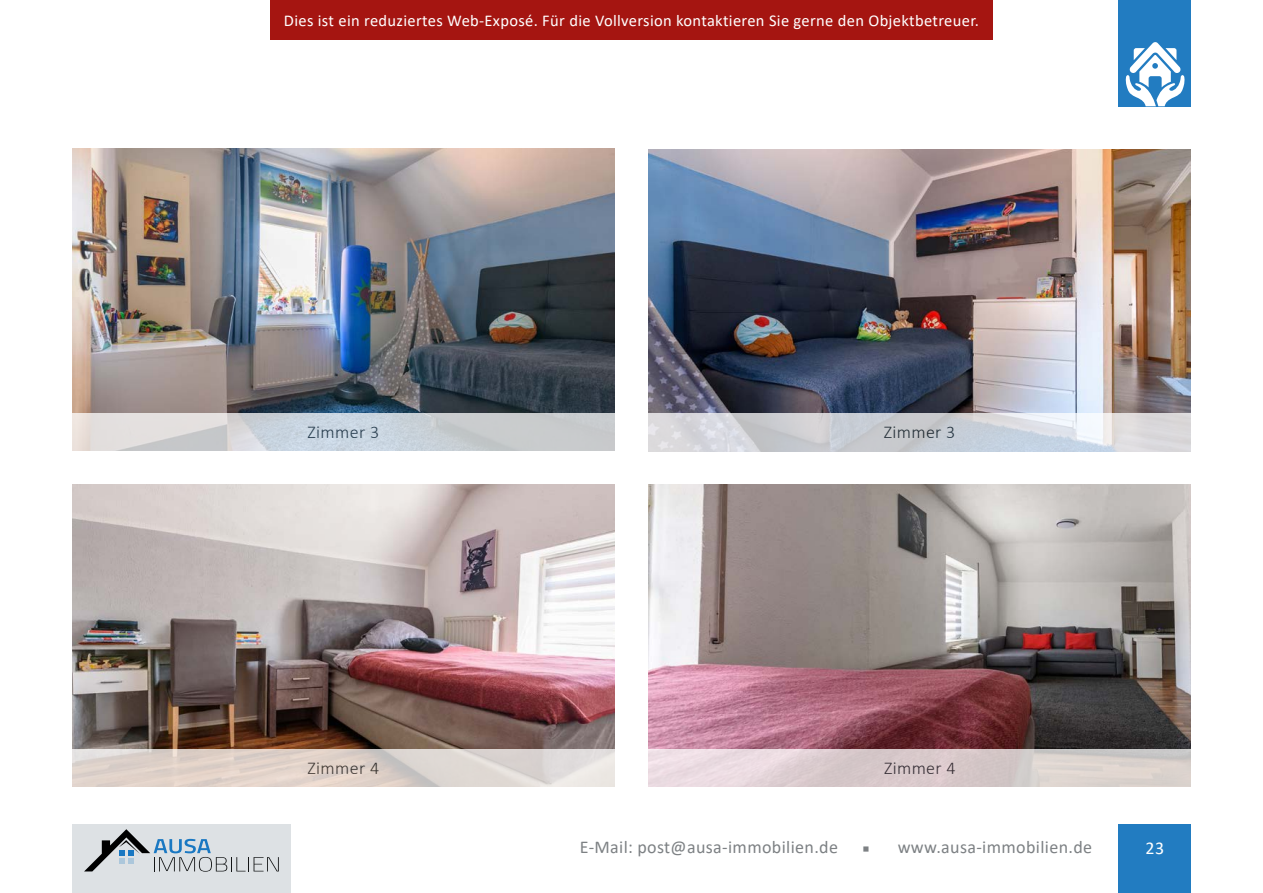
<style>
.page{position:relative;width:1263px;height:893px;background:#fff}
.page>*{position:absolute;margin:0;border:0;box-sizing:border-box;transform-origin:0 0}
.t1{font:18px "Calibri";letter-spacing:.02em;color:#7d8184}
.t2{font:300 18px "Calibri";letter-spacing:.02em;color:#28343a}
.t3{font:18px "Calibri";color:#fff}
.t4{font:16.5px "Calibri";letter-spacing:.02em;color:#fff}
.s1{font-family:"Source Sans Pro";font-size:12px}
</style>
<div class="page">
<div style="left:1119px;top:824px;width:72px;height:69px;background:#227cc1"></div>
<div style="left:72px;top:824px;width:219px;height:69px;background:#dde1e4"></div>
<svg style="left:84px;top:829px;width:195px;height:43px"></svg>
<div style="left:1118px;top:0;width:73px;height:106px;background:#227cc1"></div>
<svg style="left:1125px;top:42px;width:60px;height:64px"></svg>
<img style="left:72px;top:149px;width:542px;height:264px">
<img style="left:648px;top:149px;width:543px;height:264px">
<img style="left:649px;top:485px;width:542px;height:264px">
<img style="left:72px;top:485px;width:542px;height:264px">
<svg style="left:72px;top:413px;width:543px;height:38px"></svg>
<svg style="left:648px;top:413px;width:543px;height:39px"></svg>
<svg style="left:72px;top:749px;width:543px;height:38px;fill:#dfd4cc"></svg>
<svg style="left:648px;top:749px;width:543px;height:38px;fill:#dacecd"></svg>
<div style="left:270px;top:0;width:723px;height:40px;background:#a51511"></div>
<p class="t4" style="left:284px;top:9px;width:696px">Dies ist ein reduziertes Web-Exposé. Für die Vollversion kontaktieren Sie gerne den Objektbetreuer.</p>
<p class="t2" style="left:308px;top:421px;width:73px">Zimmer 3</p>
<p class="t2" style="left:884px;top:421px;width:73px">Zimmer 3</p>
<p class="t2" style="left:308px;top:757px;width:73px">Zimmer 4</p>
<p class="t2" style="left:884px;top:757px;width:73px">Zimmer 4</p>
<p class="t1" style="left:580px;top:834px;width:260px">E-Mail: post@ausa-immobilien.de</p>
<p class="t1" style="left:862px;top:834px;width:231px"><span class="s1">■</span> www.ausa-immobilien.de</p>
<p class="t3" style="left:1145px;top:836px;width:20px">23</p>
</div>
